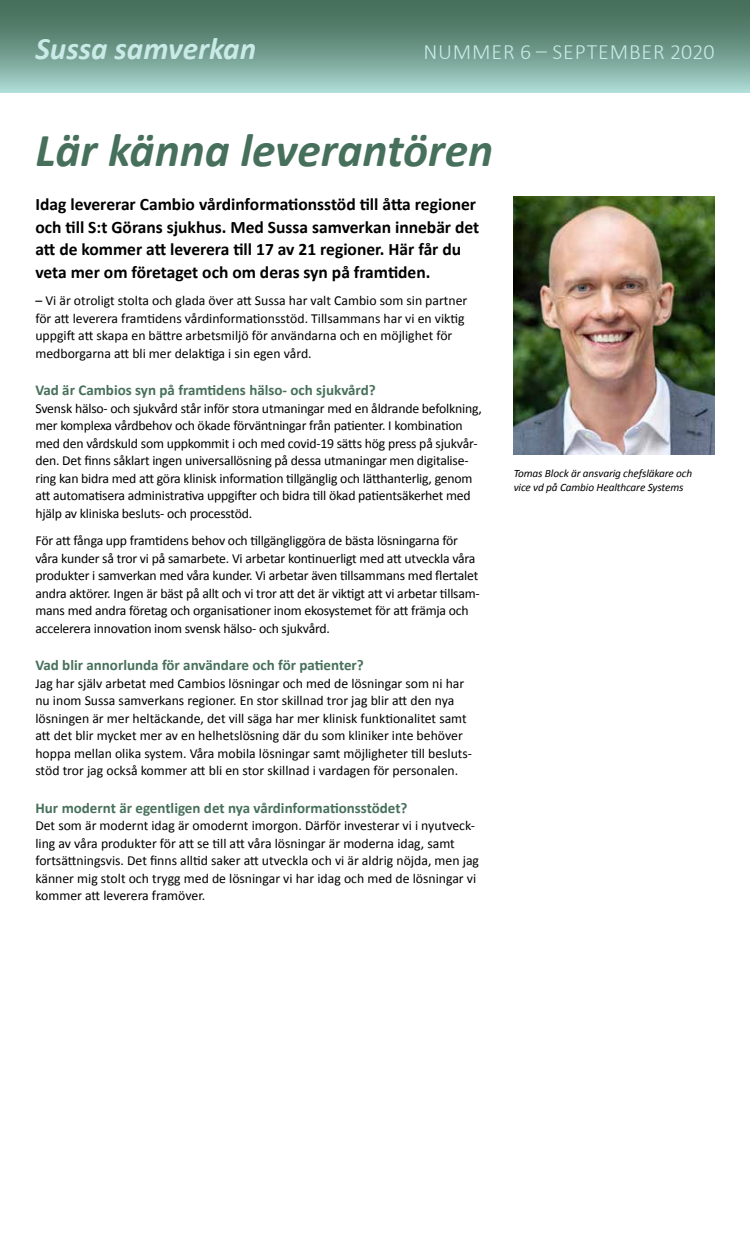
<style>
.page{position:relative;width:750px;height:1250px;background:#fff}
.page>*{position:absolute;margin:0;border:0;box-sizing:border-box;transform-origin:0 0}
.t1{font:italic 700 47.5px "Calibri";color:#47705c}
.t2{font:italic 700 31.25px "Calibri";color:#c9eae6}
.t3{font:300 21.88px "Calibri";letter-spacing:.04em;color:#c9eae6}
.t4{font:700 17.5px/22.5px "Calibri";color:#000}
.t5{font:700 15px "Calibri";color:#47705c}
.t6{font:13.75px/17.5px "Calibri";letter-spacing:-.015em;color:#000}
.t7{font:italic 11.25px/13.5px "Calibri";letter-spacing:-.01em;color:#000}
</style>
<div class="page">
<div style="left:0;top:0;width:750px;height:92px;background:linear-gradient(to bottom,#38604a,#a3d0c9)"></div>
<img style="left:514px;top:197px;width:201px;height:258px">
<h2 class="t2" style="left:35px;top:29px;width:222px">Sussa samverkan</h2>
<h3 class="t3" style="left:423px;top:38px;width:293px">NUMMER 6 – SEPTEMBER 2020</h3>
<h1 class="t1" style="left:35px;top:120px;width:459px">Lär känna leverantören</h1>
<p class="t4" style="left:35px;top:193px;width:445px">Idag levererar Cambio vårdinformationsstöd till åtta regioner och till S:t Görans sjukhus. Med Sussa samverkan innebär det att de kommer att leverera till 17 av 21 regioner. Här får du veta mer om företaget och om deras syn på framtiden.</p>
<p class="t6" style="left:35px;top:292px;width:433px">– Vi är otroligt stolta och glada över att Sussa har valt Cambio som sin partner för att leverera framtidens vårdinformationsstöd. Tillsammans har vi en viktig uppgift att skapa en bättre arbetsmiljö för användarna och en möjlighet för medborgarna att bli mer delaktiga i sin egen vård.</p>
<p class="t5" style="left:35px;top:381px;width:342px">Vad är Cambios syn på framtidens hälso- och sjukvård?</p>
<p class="t6" style="left:35px;top:399px;width:448px">Svensk hälso- och sjukvård står inför stora utmaningar med en åldrande befolkning, mer komplexa vårdbehov och ökade förväntningar från patienter. I kombination med den vårdskuld som uppkommit i och med covid-19 sätts hög press på sjukvår&shy;den. Det finns såklart ingen universallösning på dessa utmaningar men digitalise&shy;ring kan bidra med att göra klinisk information tillgänglig och lätthanterlig, genom att automatisera administrativa uppgifter och bidra till ökad patientsäkerhet med hjälp av kliniska besluts- och processtöd.</p>
<p class="t6" style="left:35px;top:532px;width:446px">För att fånga upp framtidens behov och tillgängliggöra de bästa lösningarna för våra kunder så tror vi på samarbete. Vi arbetar kontinuerligt med att utveckla våra produkter i samverkan med våra kunder. Vi arbetar även tillsammans med flertalet andra aktörer. Ingen är bäst på allt och vi tror att det är viktigt att vi arbetar tillsam&shy;mans med andra företag och organisationer inom ekosystemet för att främja och accelerera innovation inom svensk hälso- och sjukvård.</p>
<p class="t5" style="left:35px;top:656px;width:330px">Vad blir annorlunda för användare och för patienter?</p>
<p class="t6" style="left:35px;top:674px;width:438px">Jag har själv arbetat med Cambios lösningar och med de lösningar som ni har nu inom Sussa samverkans regioner. En stor skillnad tror jag blir att den nya lösningen är mer heltäckande, det vill säga har mer klinisk funktionalitet samt att det blir mycket mer av en helhetslösning där du som kliniker inte behöver hoppa mellan olika system. Våra mobila lösningar samt möjligheter till besluts&shy;stöd tror jag också kommer att bli en stor skillnad i vardagen för personalen.</p>
<p class="t5" style="left:35px;top:798px;width:374px">Hur modernt är egentligen det nya vårdinformationsstödet?</p>
<p class="t6" style="left:35px;top:817px;width:445px">Det som är modernt idag är omodernt imorgon. Därför investerar vi i nyutveck&shy;ling av våra produkter för att se till att våra lösningar är moderna idag, samt fortsättningsvis. Det finns alltid saker att utveckla och vi är aldrig nöjda, men jag känner mig stolt och trygg med de lösningar vi har idag och med de lösningar vi kommer att leverera framöver.</p>
<p class="t7" style="left:514px;top:466px;width:180px">Tomas Block är ansvarig chefsläkare och vice vd på Cambio Healthcare Systems</p>
</div>
